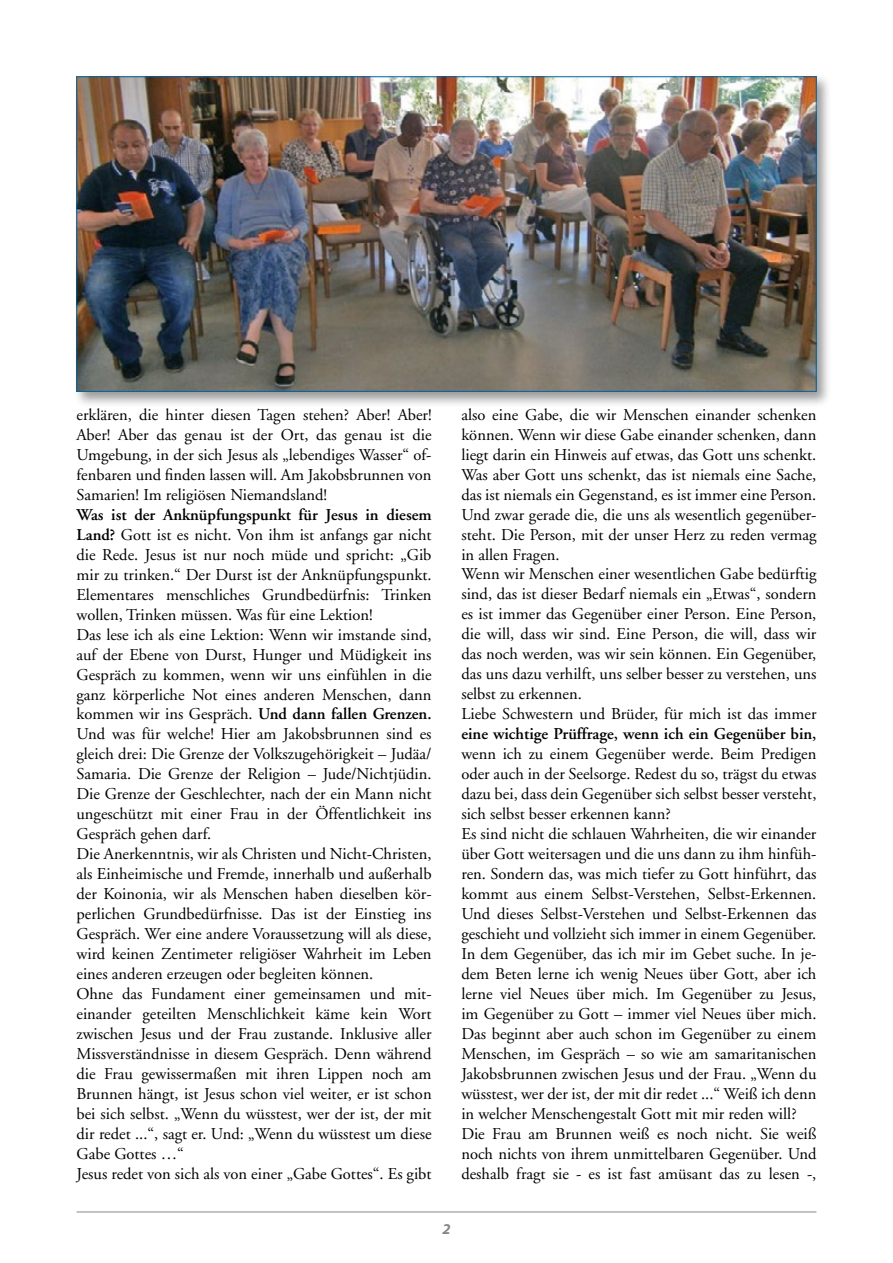
<style>
.page{position:relative;width:893px;height:1263px;background:#fff}
.page>*{position:absolute;margin:0;border:0;box-sizing:border-box;transform-origin:0 0}
.t1{font:16.5px/20px "Adobe Garamond";color:#000}
.t2{font:600 16.5px "Adobe Garamond";color:#000}
.t3{font:italic 700 15px "Myriad Pro";color:#878787}
.s1{font-weight:600}
</style>
<div class="page">
<hr style="left:77px;top:1211px;width:739px;height:1px;background:#878787">
<div style="left:74px;top:73px;width:758px;height:334px;background:#000;opacity:.4"></div>
<img style="left:79px;top:79px;width:735px;height:311px">
<p class="t1" style="left:77px;top:405px;width:357px;text-align:justify">erklären, die hinter diesen Tagen stehen? Aber! Aber!<br>Aber! Aber das genau ist der Ort, das genau ist die Umgebung, in der sich Jesus als „lebendiges Wasser“ of&shy;fenbaren und finden lassen will. Am Jakobsbrunnen von Samarien! Im religiösen Niemandsland!</p>
<p class="t1" style="left:77px;top:505px;width:357px"><span class="s1">Was ist der Anknüpfungspunkt für Jesus in diesem Land?</span> Gott ist es nicht. Von ihm ist anfangs gar nicht die Rede. Jesus ist nur noch müde und spricht: „Gib mir zu trinken.“ Der Durst ist der Anknüpfungspunkt.<br>Elementares menschliches Grundbedürfnis: Trinken wollen, Trinken müssen. Was für eine Lektion!<br>Das lese ich als eine Lektion: Wenn wir imstande sind, auf der Ebene von Durst, Hunger und Müdigkeit ins Gespräch zu kommen, wenn wir uns einfühlen in die ganz körperliche Not eines anderen Menschen, dann kommen wir ins Gespräch. <span class="s1">Und dann fallen Grenzen.<br></span>Und was für welche! Hier am Jakobsbrunnen sind es gleich drei: Die Grenze der Volkszugehörigkeit – Judäa/ Samaria. Die Grenze der Religion – Jude/Nichtjüdin.<br>Die Grenze der Geschlechter, nach der ein Mann nicht ungeschützt mit einer Frau in der Öffentlichkeit ins Gespräch gehen darf.<br>Die Anerkenntnis, wir als Christen und Nicht-Christen, als Einheimische und Fremde, innerhalb und außerhalb der Koinonia, wir als Menschen haben dieselben kör&shy;perlichen Grundbedürfnisse. Das ist der Einstieg ins Gespräch. Wer eine andere Voraussetzung will als diese, wird keinen Zentimeter religiöser Wahrheit im Leben eines anderen erzeugen oder begleiten können.<br>Ohne das Fundament einer gemeinsamen und mit&shy;einander geteilten Menschlichkeit käme kein Wort zwischen Jesus und der Frau zustande. Inklusive aller Missverständnisse in diesem Gespräch. Denn während die Frau gewissermaßen mit ihren Lippen noch am Brunnen hängt, ist Jesus schon viel weiter, er ist schon bei sich selbst. „Wenn du wüsstest, wer der ist, der mit dir redet ...“, sagt er. Und: „Wenn du wüsstest um diese Gabe Gottes …“<br>Jesus redet von sich als von einer „Gabe Gottes“. Es gibt</p>
<p class="t1" style="left:461px;top:405px;width:357px">also eine Gabe, die wir Menschen einander schenken können. Wenn wir diese Gabe einander schenken, dann liegt darin ein Hinweis auf etwas, das Gott uns schenkt.<br>Was aber Gott uns schenkt, das ist niemals eine Sache, das ist niemals ein Gegenstand, es ist immer eine Person.<br>Und zwar gerade die, die uns als wesentlich gegenüber&shy;steht. Die Person, mit der unser Herz zu reden vermag in allen Fragen.<br>Wenn wir Menschen einer wesentlichen Gabe bedürftig sind, das ist dieser Bedarf niemals ein „Etwas“, sondern es ist immer das Gegenüber einer Person. Eine Person, die will, dass wir sind. Eine Person, die will, dass wir das noch werden, was wir sein können. Ein Gegenüber, das uns dazu verhilft, uns selber besser zu verstehen, uns selbst zu erkennen.<br>Liebe Schwestern und Brüder, für mich ist das immer</p>
<p class="t2" style="left:461px;top:725px;width:357px">eine wichtige Prüffrage, wenn ich ein Gegenüber bin,</p>
<p class="t1" style="left:461px;top:744px;width:357px">wenn ich zu einem Gegenüber werde. Beim Predigen oder auch in der Seelsorge. Redest du so, trägst du etwas dazu bei, dass dein Gegenüber sich selbst besser versteht, sich selbst besser erkennen kann?<br>Es sind nicht die schlauen Wahrheiten, die wir einander über Gott weitersagen und die uns dann zu ihm hinfüh&shy;ren. Sondern das, was mich tiefer zu Gott hinführt, das kommt aus einem Selbst-Verstehen, Selbst-Erkennen.<br>Und dieses Selbst-Verstehen und Selbst-Erkennen das geschieht und vollzieht sich immer in einem Gegenüber.<br>In dem Gegenüber, das ich mir im Gebet suche. In je&shy;dem Beten lerne ich wenig Neues über Gott, aber ich lerne viel Neues über mich. Im Gegenüber zu Jesus, im Gegenüber zu Gott – immer viel Neues über mich.<br>Das beginnt aber auch schon im Gegenüber zu einem Menschen, im Gespräch – so wie am samaritanischen Jakobsbrunnen zwischen Jesus und der Frau. „Wenn du wüsstest, wer der ist, der mit dir redet ...“ Weiß ich denn in welcher Menschengestalt Gott mit mir reden will?<br>Die Frau am Brunnen weiß es noch nicht. Sie weiß noch nichts von ihrem unmittelbaren Gegenüber. Und deshalb fragt sie - es ist fast amüsant das zu lesen -,</p>
<p class="t3" style="left:442px;top:1221px;width:10px">2</p>
</div>
